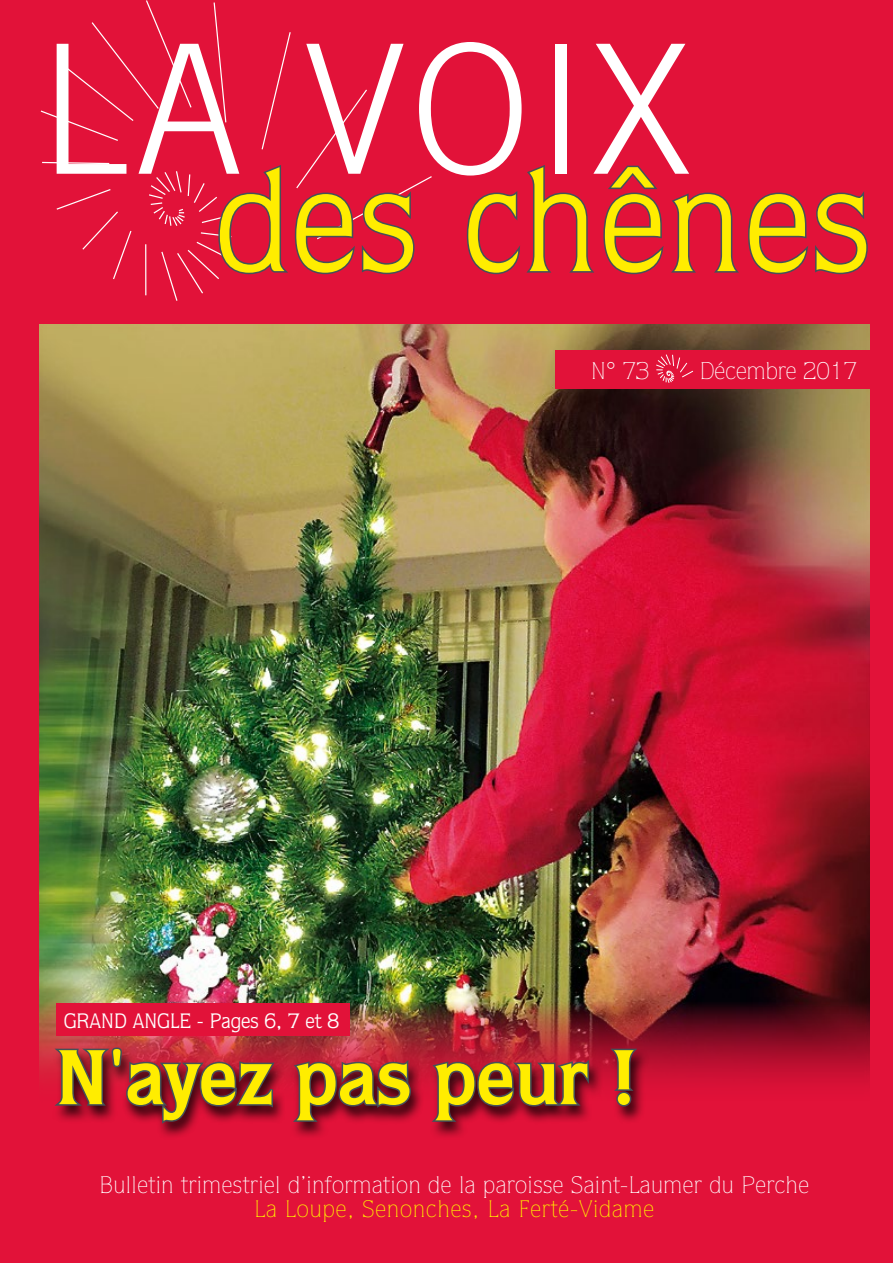
<style>
.page{position:relative;width:893px;height:1263px;background:#e21239}
.page>*{position:absolute;margin:0;border:0;box-sizing:border-box;transform-origin:0 0}
.t1{font:300 180px "Trade Gothic";letter-spacing:.03em;color:#fff}
.t2{font:147px "Quorum";letter-spacing:.02em;color:#ffed00}
.t3{font:700 78px "Quorum";color:#ffed00}
.t4{font:300 24.15px "Quorum";color:#fff}
.t5{font:300 24px "Quorum";letter-spacing:.02em;color:#fff}
.t6{font:300 24px "Quorum";letter-spacing:.04em;color:#ffed00}
.t7{font:21px "Quorum";color:#fff}
</style>
<div class="page">
<img style="left:40px;top:324px;width:830px;height:762px">
<svg style="left:40px;top:0;width:392px;height:301px"></svg>
<svg style="left:466px;top:165px;width:402px;height:110px"></svg>
<div style="left:555px;top:351px;width:338px;height:38px;background:#e21239"></div>
<svg style="left:656px;top:354px;width:37px;height:29px"></svg>
<div style="left:52px;top:1048px;width:598px;height:92px;background:#000;opacity:.75"></div>
<svg style="left:50px;top:1046px;width:227px;height:79px;background:#8b2234"></svg>
<svg style="left:289px;top:1056px;width:123px;height:67px;background:#7f2133"></svg>
<svg style="left:428px;top:1055px;width:162px;height:68px;background:#841e32"></svg>
<svg style="left:607px;top:1047px;width:34px;height:61px;background:#871b31"></svg>
<div style="left:56px;top:1003px;width:294px;height:32px;background:#e21239"></div>
<h1 class="t1" style="left:39px;top:3px;width:654px">LA VOIX</h1>
<h2 class="t2" style="left:215px;top:134px;width:656px">des chênes</h2>
<p class="t7" style="left:64px;top:1008px;width:277px">GRAND ANGLE - Pages 6, 7 et 8</p>
<p class="t4" style="left:591px;top:357px;width:60px">N° 73</p>
<p class="t4" style="left:700px;top:357px;width:159px">Décembre 2017</p>
<h3 class="t3" style="left:56px;top:1030px;width:582px">N'ayez pas peur !</h3>
<p class="t5" style="left:100px;top:1171px;width:711px">Bulletin trimestriel d’information de la paroisse Saint-Laumer du Perche</p>
<p class="t6" style="left:254px;top:1195px;width:401px">La Loupe, Senonches, La Ferté-Vidame</p>
</div>
